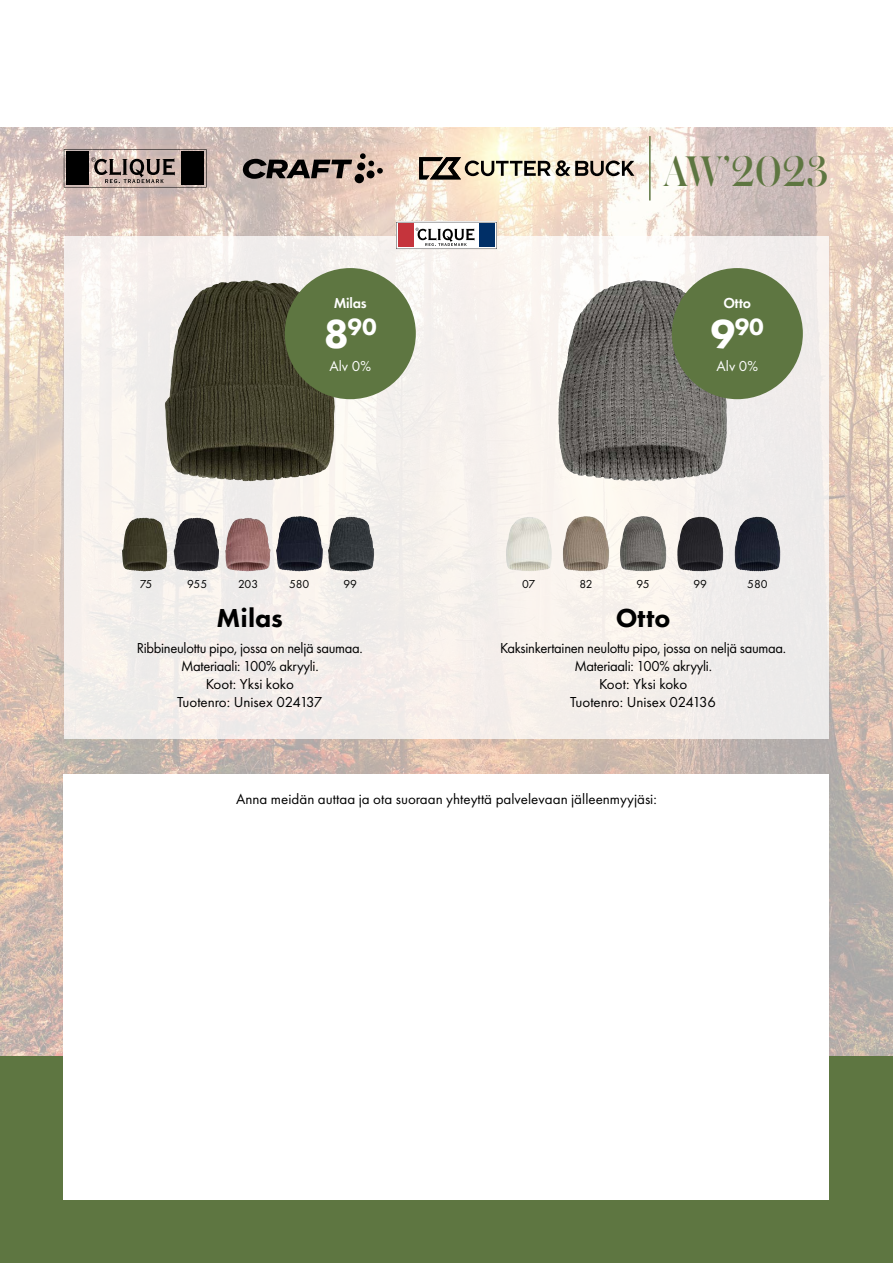
<style>
.page{position:relative;width:893px;height:1263px;background:#fff}
.page>*{position:absolute;margin:0;border:0;box-sizing:border-box;transform-origin:0 0}
.t1{font:45px "Austin Hairline";letter-spacing:.015em;color:#5e7641}
.t2{font:800 27px "Futura PT";color:#000}
.t3{font:800 24.45px "Futura PT";color:#fff}
.t4{font:15px/18px "Futura PT";letter-spacing:-.02em;color:#000;text-align:center}
.t5{font:15px "Futura PT";color:#000}
.t6{font:15px "Futura PT";color:#fff}
.t7{font:600 15px "Futura PT";letter-spacing:-.01em;color:#fff}
.t8{font:12px "Futura PT";color:#000}
.s1{font-size:42px}
</style>
<div class="page">
<img style="left:0;top:128px;width:893px;height:929px">
<div style="left:0;top:1057px;width:893px;height:206px;background:#5e7641"></div>
<div style="left:64px;top:774px;width:765px;height:425px;background:#fff"></div>
<svg style="left:65px;top:236px;width:764px;height:503px;fill:#f3eeec"></svg>
<img style="left:563px;top:516px;width:22px;height:44px">
<img style="left:225px;top:518px;width:23px;height:51px">
<img style="left:620px;top:516px;width:22px;height:42px">
<img style="left:276px;top:516px;width:24px;height:33px">
<img style="left:506px;top:517px;width:22px;height:42px">
<img style="left:174px;top:518px;width:22px;height:32px">
<img style="left:122px;top:518px;width:24px;height:48px">
<img style="left:558px;top:280px;width:80px;height:153px">
<img style="left:165px;top:280px;width:91px;height:165px">
<img style="left:677px;top:517px;width:22px;height:42px">
<img style="left:734px;top:517px;width:22px;height:42px">
<img style="left:329px;top:517px;width:20px;height:30px">
<div style="left:672px;top:268px;width:131px;height:131px;background:#5e7641;border-radius:50%"></div>
<div style="left:285px;top:268px;width:131px;height:131px;background:#5e7641;border-radius:50%"></div>
<svg style="left:396px;top:222px;width:101px;height:27px"></svg>
<hr style="left:649px;top:136px;width:2px;height:64px;background:#5e7641">
<svg style="left:64px;top:149px;width:143px;height:38px;background:#7c6f6b"></svg>
<svg style="left:243px;top:153px;width:140px;height:30px;background:#94857d"></svg>
<svg style="left:419px;top:157px;width:215px;height:22px;background:#a69e8f"></svg>
<p class="t7" style="left:334px;top:294px;width:35px">Milas</p>
<h3 class="t3" style="left:324px;top:311px;width:54px"><span class="s1">8</span>90</h3>
<p class="t6" style="left:330px;top:357px;width:43px">Alv 0%</p>
<h1 class="t1" style="left:663px;top:141px;width:167px">AW’2023</h1>
<p class="t7" style="left:723px;top:294px;width:29px">Otto</p>
<h3 class="t3" style="left:711px;top:311px;width:55px"><span class="s1">9</span>90</h3>
<p class="t6" style="left:717px;top:357px;width:43px">Alv 0%</p>
<p class="t8" style="left:140px;top:577px;width:14px">75</p>
<p class="t8" style="left:187px;top:577px;width:21px">955</p>
<p class="t8" style="left:238px;top:577px;width:22px">203</p>
<p class="t8" style="left:289px;top:577px;width:22px">580</p>
<p class="t8" style="left:343px;top:577px;width:15px">99</p>
<p class="t8" style="left:522px;top:577px;width:15px">07</p>
<p class="t8" style="left:579px;top:577px;width:15px">82</p>
<p class="t8" style="left:637px;top:577px;width:15px">95</p>
<p class="t8" style="left:693px;top:577px;width:15px">99</p>
<p class="t8" style="left:747px;top:577px;width:22px">580</p>
<h2 class="t2" style="left:217px;top:601px;width:68px">Milas</h2>
<p class="t4" style="left:137px;top:639px;width:228px">Ribbineulottu pipo, jossa on neljä saumaa.<br>Materiaali: 100% akryyli.<br>Koot: Yksi koko<br>Tuotenro: Unisex 024137</p>
<h2 class="t2" style="left:616px;top:601px;width:56px">Otto</h2>
<p class="t4" style="left:500px;top:639px;width:288px">Kaksinkertainen neulottu pipo, jossa on neljä saumaa.<br>Materiaali: 100% akryyli.<br>Koot: Yksi koko<br>Tuotenro: Unisex 024136</p>
<p class="t5" style="left:236px;top:790px;width:422px">Anna meidän auttaa ja ota suoraan yhteyttä palvelevaan jälleenmyyjäsi:</p>
</div>
